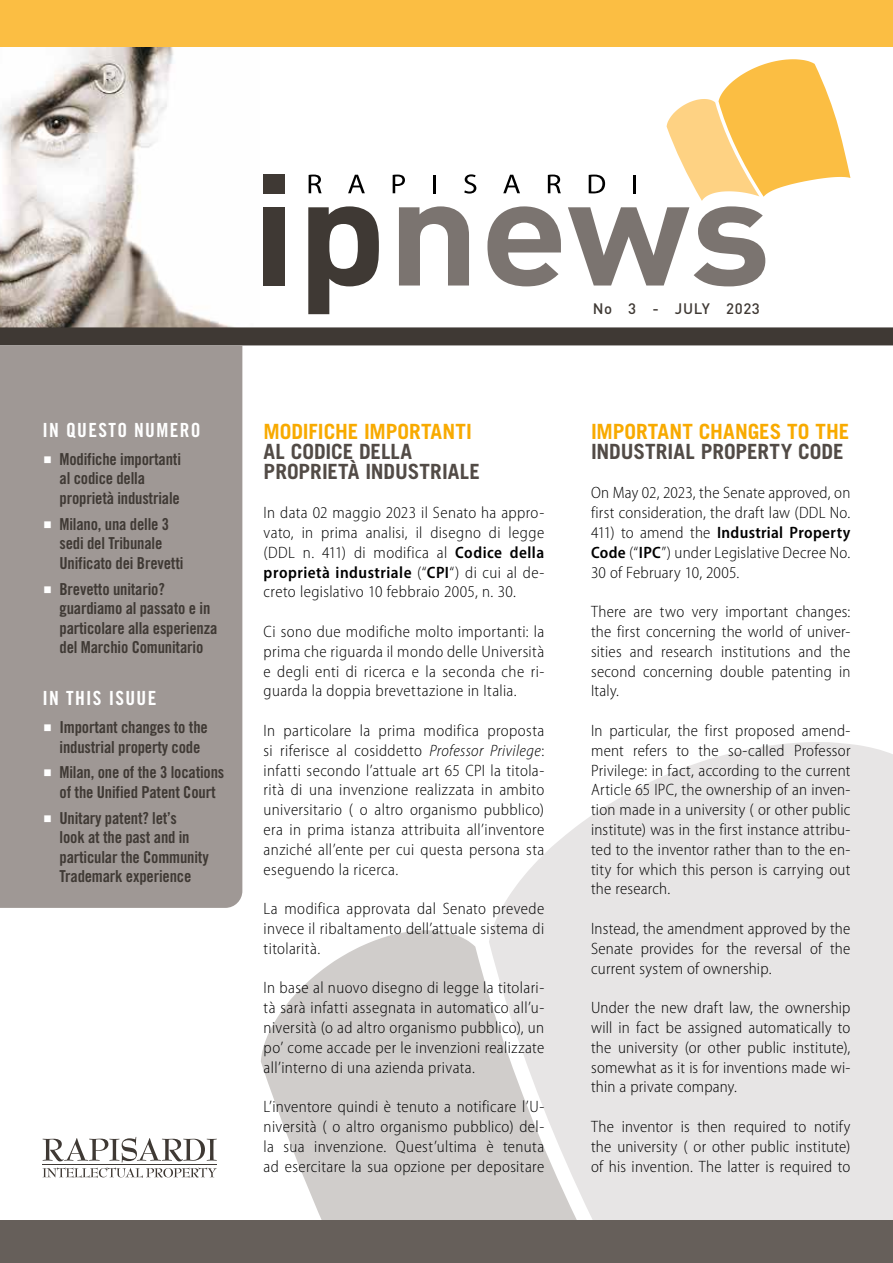
<style>
.page{position:relative;width:893px;height:1263px;background:#fff}
.page>*{position:absolute;margin:0;border:0;box-sizing:border-box;transform-origin:0 0}
.t1{font:700 21px/19.8px "Trade Gothic";color:#524b46}
.t2{font:700 21px "Trade Gothic";letter-spacing:-.005em;color:#f8aa00}
.t3{font:19.5px "Trade Gothic Bold Cond Twenty";letter-spacing:.07em;color:#fff}
.t4{font:300 semi-condensed 16.5px/19.8px "Myriad Pro";letter-spacing:.015em;color:#000;text-align:justify}
.t5{font:16.5px/19.5px "Trade Gothic Bold Cond Twenty";letter-spacing:-.01em;color:#3f3934}
.t6{font:500 15px "FFDIN Pro";letter-spacing:.04em;color:#3f3934}
.s1{color:#fff}
.s2{font-weight:600}
.s3{font-style:italic}
</style>
<div class="page">
<svg style="left:261px;top:930px;width:228px;height:290px;fill:#d0cdcb"></svg>
<svg style="left:489px;top:742px;width:404px;height:478px;background:#e8e6e6"></svg>
<svg style="left:43px;top:1137px;width:174px;height:41px"></svg>
<hr style="left:43px;top:1164px;width:174px;height:1px;background:#3f3934">
<div style="left:0;top:1220px;width:893px;height:43px;background:#665f5a"></div>
<img style="left:0;top:47px;width:233px;height:280px">
<div style="left:0;top:327px;width:893px;height:18px;background:#3f3934"></div>
<div style="left:0;top:0;width:893px;height:47px;background:#fbbe43"></div>
<div style="left:264px;top:174px;width:21px;height:20px;background:#3f3934"></div>
<div style="left:264px;top:207px;width:21px;height:78px;background:#3f3934"></div>
<svg style="left:308px;top:206px;width:71px;height:108px"></svg>
<svg style="left:399px;top:206px;width:70px;height:79px"></svg>
<svg style="left:487px;top:206px;width:74px;height:80px"></svg>
<svg style="left:309px;top:175px;width:13px;height:18px"></svg>
<svg style="left:348px;top:175px;width:17px;height:18px"></svg>
<svg style="left:393px;top:175px;width:12px;height:18px"></svg>
<hr style="left:433px;top:175px;width:3px;height:18px;background:#000">
<svg style="left:464px;top:174px;width:12px;height:20px"></svg>
<svg style="left:503px;top:175px;width:17px;height:18px"></svg>
<svg style="left:548px;top:175px;width:13px;height:18px"></svg>
<svg style="left:568px;top:59px;width:282px;height:227px"></svg>
<hr style="left:633px;top:175px;width:3px;height:18px;background:#000">
<div style="left:0;top:345px;width:242px;height:563px;background:#9f9895"></div>
<p class="t3" style="left:43px;top:418px;width:160px">IN QUESTO NUMERO</p>
<p class="t5" style="left:60px;top:449px;width:123px;text-indent:-17px"><span class="s1">▪</span> Modifiche importanti al codice della proprietà industriale</p>
<p class="t5" style="left:60px;top:514px;width:125px;text-indent:-17px"><span class="s1">▪</span> Milano, una delle 3 sedi del Tribunale<br>Unificato dei Brevetti</p>
<p class="t5" style="left:60px;top:579px;width:159px;text-indent:-17px"><span class="s1">▪</span> Brevetto unitario? guardiamo al passato e in particolare alla esperienza del Marchio Comunitario</p>
<p class="t3" style="left:43px;top:686px;width:115px">IN THIS ISUUE</p>
<p class="t5" style="left:43px;top:717px;width:167px;text-align:center"><span class="s1">▪</span> Important changes to the industrial property code</p>
<p class="t5" style="left:43px;top:763px;width:183px;text-align:center"><span class="s1">▪</span> Milan, one of the 3 locations of the Unified Patent Court</p>
<p class="t5" style="left:60px;top:808px;width:151px;text-indent:-17px"><span class="s1">▪</span> Unitary patent? let’s<br>look at the past and in particular the Community<br>Trademark experience</p>
<p class="t2" style="left:264px;top:419px;width:210px">MODIFICHE IMPORTANTI</p>
<p class="t1" style="left:264px;top:441px;width:218px">AL CODICE DELLA<br>PROPRIETÀ INDUSTRIALE</p>
<p class="t4" style="left:264px;top:503px;width:282px">In data 02 maggio 2023 il Senato ha appro&shy;vato, in prima analisi, il disegno di legge (DDL n. 411) di modifica al <span class="s2">Codice della proprietà industriale</span> (“<span class="s2">CPI</span>“) di cui al de&shy;creto legislativo 10 febbraio 2005, n. 30.</p>
<p class="t4" style="left:264px;top:622px;width:282px">Ci sono due modifiche molto importanti: la prima che riguarda il mondo delle Università e degli enti di ricerca e la seconda che ri&shy;guarda la doppia brevettazione in Italia.</p>
<p class="t4" style="left:264px;top:721px;width:282px">In particolare la prima modifica proposta si riferisce al cosiddetto <span class="s3">Professor Privilege</span>: infatti secondo l’attuale art 65 CPI la titola&shy;rità di una invenzione realizzata in ambito universitario ( o altro organismo pubblico) era in prima istanza attribuita all’inventore anziché all’ente per cui questa persona sta eseguendo la ricerca.</p>
<p class="t4" style="left:264px;top:899px;width:282px">La modifica approvata dal Senato prevede invece il ribaltamento dell’attuale sistema di titolarità.</p>
<p class="t4" style="left:264px;top:978px;width:282px">In base al nuovo disegno di legge la titolari&shy;tà sarà infatti assegnata in automatico all’u&shy;niversità (o ad altro organismo pubblico), un po’ come accade per le invenzioni realizzate all’interno di una azienda privata.</p>
<p class="t4" style="left:264px;top:1097px;width:282px">L’inventore quindi è tenuto a notificare l’U&shy;niversità ( o altro organismo pubblico) del&shy;la sua invenzione. Quest’ultima è tenuta ad esercitare la sua opzione per depositare</p>
<p class="t6" style="left:593px;top:297px;width:169px">No 3 - JULY 2023</p>
<p class="t2" style="left:591px;top:419px;width:260px">IMPORTANT CHANGES TO THE</p>
<p class="t1" style="left:591px;top:441px;width:254px">INDUSTRIAL PROPERTY CODE</p>
<p class="t4" style="left:591px;top:483px;width:261px">On May 02, 2023, the Senate approved, on first consideration, the draft law (DDL No.<br>411) to amend the <span class="s2">Industrial Property Code</span> (“<span class="s2">IPC</span>”) under Legislative Decree No.<br>30 of February 10, 2005.</p>
<p class="t4" style="left:591px;top:602px;width:261px">There are two very important changes: the first concerning the world of univer&shy;sities and research institutions and the second concerning double patenting in Italy.</p>
<p class="t4" style="left:591px;top:721px;width:261px">In particular, the first proposed amend&shy;ment refers to the so-called Professor Privilege: in fact, according to the current Article 65 IPC, the ownership of an inven&shy;tion made in a university ( or other public institute) was in the first instance attribu&shy;ted to the inventor rather than to the en&shy;tity for which this person is carrying out the research.</p>
<p class="t4" style="left:591px;top:919px;width:261px">Instead, the amendment approved by the Senate provides for the reversal of the current system of ownership.</p>
<p class="t4" style="left:591px;top:998px;width:261px">Under the new draft law, the ownership will in fact be assigned automatically to the university (or other public institute), somewhat as it is for inventions made wi&shy;thin a private company.</p>
<p class="t4" style="left:591px;top:1117px;width:261px">The inventor is then required to notify the university ( or other public institute) of his invention. The latter is required to</p>
</div>
